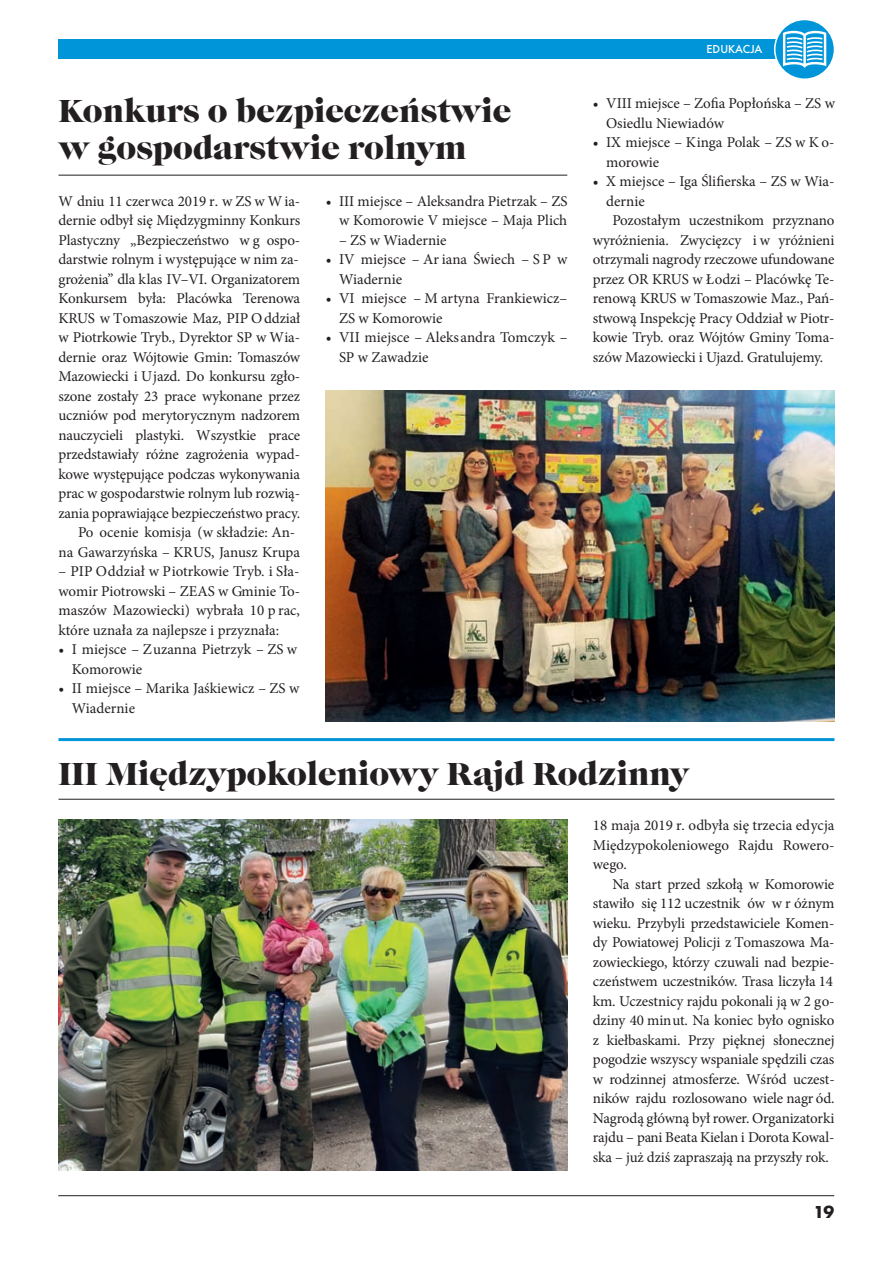
<style>
.page{position:relative;width:893px;height:1263px;background:#fff}
.page>*{position:absolute;margin:0;border:0;box-sizing:border-box;transform-origin:0 0}
.t1{font:33px/37.5px "Caslon Gra DCE";color:#231f20}
.t2{font:700 18px "Futura TCE";color:#231f20}
.t3{font:15px/19.5px "Minion Pro";letter-spacing:-.01em;color:#231f20}
.t4{font:500 12px "Futura TCE";color:#fff}
</style>
<div class="page">
<hr style="left:58px;top:1195px;width:776px;height:1px;background:#231f20">
<div style="left:58px;top:39px;width:719px;height:19px;background:#0095d9"></div>
<div style="left:775px;top:20px;width:59px;height:59px;background:#0095d9;border-radius:50%"></div>
<div style="left:774px;top:19px;width:61px;height:61px;border:2px solid #fff;border-radius:50%"></div>
<svg style="left:783px;top:31px;width:43px;height:37px"></svg>
<img style="left:326px;top:390px;width:508px;height:332px">
<img style="left:58px;top:819px;width:509px;height:351px">
<hr style="left:58px;top:738px;width:776px;height:3px;background:#0095d9">
<hr style="left:58px;top:175px;width:509px;height:1px;background:#231f20">
<hr style="left:58px;top:799px;width:776px;height:1px;background:#231f20">
<h1 class="t1" style="left:58px;top:93px;width:454px">Konkurs o bezpieczeństwie w gospodarstwie rolnym</h1>
<p class="t3" style="left:326px;top:191px;width:243px;text-align:right">• III miejsce – Aleksandra Pietrzak – ZS w Komorowie V miejsce – Maja Plich</p>
<p class="t3" style="left:339px;top:230px;width:109px">– ZS w Wiadernie</p>
<p class="t3" style="left:339px;top:250px;width:230px;text-indent:-13px">• IV miejsce – Ar iana Świech – S P w<br>Wiadernie</p>
<p class="t3" style="left:339px;top:289px;width:230px;text-indent:-13px">• VI miejsce – M artyna Frankiewicz–<br>ZS w Komorowie</p>
<p class="t3" style="left:339px;top:328px;width:230px;text-indent:-13px">• VII miejsce – Aleksandra Tomczyk –<br>SP w Zawadzie</p>
<p class="t3" style="left:58px;top:191px;width:243px">W dniu 11 czerwca 2019 r. w ZS w W ia-</p>
<p class="t3" style="left:58px;top:211px;width:243px">dernie odbył się Międzygminny Konkurs</p>
<p class="t3" style="left:58px;top:230px;width:243px">Plastyczny „Bezpieczeństwo w g ospo-</p>
<p class="t3" style="left:58px;top:250px;width:242px">darstwie rolnym i występujące w nim za-</p>
<p class="t3" style="left:58px;top:269px;width:243px">grożenia” dla klas IV–VI. Organizatorem</p>
<p class="t3" style="left:58px;top:289px;width:243px">Konkursem była: Placówka Terenowa</p>
<p class="t3" style="left:58px;top:308px;width:243px">KRUS w Tomaszowie Maz, PIP O ddział</p>
<p class="t3" style="left:58px;top:328px;width:243px">w Piotrkowie Tryb., Dyrektor SP w Wia-</p>
<p class="t3" style="left:58px;top:347px;width:243px">dernie oraz Wójtowie Gmin: Tomaszów</p>
<p class="t3" style="left:58px;top:367px;width:243px">Mazowiecki i Ujazd. Do konkursu zgło-</p>
<p class="t3" style="left:58px;top:386px;width:243px">szone zostały 23 prace wykonane przez</p>
<p class="t3" style="left:58px;top:406px;width:243px">uczniów pod merytorycznym nadzorem</p>
<p class="t3" style="left:58px;top:425px;width:243px">nauczycieli plastyki. Wszystkie prace</p>
<p class="t3" style="left:58px;top:445px;width:243px">przedstawiały różne zagrożenia wypad-</p>
<p class="t3" style="left:58px;top:464px;width:243px">kowe występujące podczas wykonywania</p>
<p class="t3" style="left:58px;top:484px;width:243px">prac w gospodarstwie rolnym lub rozwią-</p>
<p class="t3" style="left:58px;top:503px;width:243px">zania poprawiające bezpieczeństwo pracy.</p>
<p class="t3" style="left:78px;top:523px;width:219px">Po ocenie komisja (w składzie: An-</p>
<p class="t3" style="left:58px;top:542px;width:243px">na Gawarzyńska – KRUS, Janusz Krupa</p>
<p class="t3" style="left:58px;top:562px;width:243px;text-align:justify">– PIP Oddział w Piotrkowie Tryb. i Sła&shy;womir Piotrowski – ZEAS w Gminie To&shy;maszów Mazowiecki) wybrała 10 p rac, które uznała za najlepsze i przyznała:</p>
<p class="t3" style="left:72px;top:640px;width:227px;text-indent:-13px">• I miejsce – Zuzanna Pietrzyk – ZS w<br>Komorowie</p>
<p class="t3" style="left:72px;top:679px;width:229px;text-indent:-13px">• II miejsce – Marika Jaśkiewicz – ZS w<br>Wiadernie</p>
<p class="t4" style="left:707px;top:42px;width:57px">EDUKACJA</p>
<p class="t3" style="left:606px;top:94px;width:230px;text-indent:-13px">• VIII miejsce – Zofia Popłońska – ZS w<br>Osiedlu Niewiadów</p>
<p class="t3" style="left:606px;top:133px;width:230px;text-indent:-13px">• IX miejsce – Kinga Polak – ZS w K o&shy;morowie</p>
<p class="t3" style="left:593px;top:172px;width:243px">• X miejsce – Iga Ślifierska – ZS w Wia-</p>
<p class="t3" style="left:606px;top:191px;width:40px">dernie</p>
<p class="t3" style="left:612px;top:211px;width:224px">Pozostałym uczestnikom przyznano</p>
<p class="t3" style="left:593px;top:230px;width:243px">wyróżnienia. Zwycięzcy i w yróżnieni</p>
<p class="t3" style="left:593px;top:250px;width:243px">otrzymali nagrody rzeczowe ufundowane</p>
<p class="t3" style="left:593px;top:269px;width:243px">przez OR KRUS w Łodzi – Placówkę Te-</p>
<p class="t3" style="left:593px;top:289px;width:243px">renową KRUS w Tomaszowie Maz., Pań-</p>
<p class="t3" style="left:593px;top:308px;width:243px">stwową Inspekcję Pracy Oddział w Piotr-</p>
<p class="t3" style="left:593px;top:328px;width:243px">kowie Tryb. oraz Wójtów Gminy Toma-</p>
<p class="t3" style="left:593px;top:347px;width:232px">szów Mazowiecki i Ujazd. Gratulujemy.</p>
<h1 class="t1" style="left:58px;top:756px;width:632px">III Międzypokoleniowy Rajd Rodzinny</h1>
<p class="t3" style="left:593px;top:815px;width:243px;text-align:justify">18 maja 2019 r. odbyła się trzecia edycja Międzypokoleniowego Rajdu Rowero&shy;wego.</p>
<p class="t3" style="left:593px;top:874px;width:243px;text-align:justify;text-indent:20px">Na start przed szkołą w Komorowie stawiło się 112 uczestnik ów w r óżnym wieku. Przybyli przedstawiciele Komen&shy;dy Powiatowej Policji z Tomaszowa Ma&shy;zowieckiego, którzy czuwali nad bezpie&shy;czeństwem uczestników. Trasa liczyła 14 km. Uczestnicy rajdu pokonali ją w 2 go&shy;dziny 40 minut. Na koniec było ognisko z kiełbaskami. Przy pięknej słonecznej pogodzie wszyscy wspaniale spędzili czas w rodzinnej atmosferze. Wśród uczest&shy;ników rajdu rozlosowano wiele nagr ód.<br>Nagrodą główną był rower. Organizatorki rajdu – pani Beata Kielan i Dorota Kowal&shy;ska – już dziś zapraszają na przyszły rok.</p>
<p class="t2" style="left:813px;top:1201px;width:22px">19</p>
</div>
